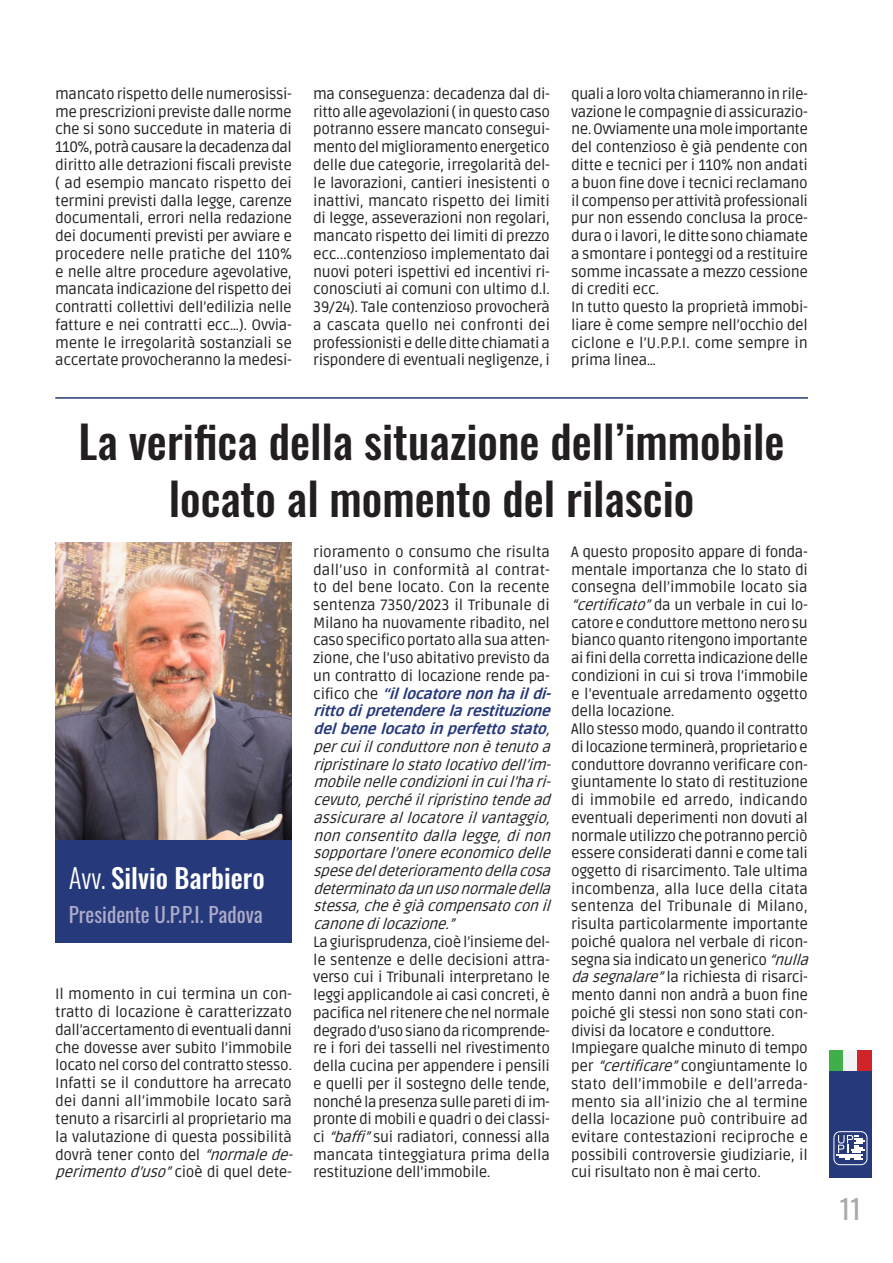
<style>
.page{position:relative;width:893px;height:1263px;background:#fff}
.page>*{position:absolute;margin:0;border:0;box-sizing:border-box;transform-origin:0 0}
.t1{font:500 45px/57px "Oswald";color:#231f20;text-align:center}
.PARAGRAFO_BASE_UPPI{font:500 27px "Oswald";color:#fff}
.t2{font:27px "Oswald";color:#a8a9ad}
.PARAGRAFO_BASE_UPPI-2{font:21px "Oswald";color:#adacc9}
.PARAGRAFO_BASE_UPPI-3{font:15px/17.7px "Ruda";letter-spacing:-.025em;color:#231f20;text-align:justify}
.PARAGRAFO_BASE_UPPI-4{font:italic 15px/17.7px "Ruda";color:#231f20}
.s1{font-weight:300}
.s2{font-style:italic}
.s3{font-style:normal}
.s4{font-weight:800;color:#26397b}
</style>
<div class="page">
<div style="left:829px;top:1070px;width:43px;height:108px;background:#26397b"></div>
<div style="left:829px;top:1050px;width:14px;height:20px;background:#40ae49"></div>
<div style="left:843px;top:1050px;width:14px;height:20px;background:#f2f3f4"></div>
<div style="left:857px;top:1050px;width:15px;height:20px;background:#d1232a"></div>
<svg style="left:833px;top:1131px;width:34px;height:34px"></svg>
<img style="left:55px;top:543px;width:237px;height:297px">
<div style="left:55px;top:840px;width:237px;height:103px;background:#26397b"></div>
<hr style="left:55px;top:397px;width:753px;height:2px;background:#26397b">
<p class="PARAGRAFO_BASE_UPPI-3" style="left:55px;top:84px;width:238px">mancato rispetto delle numerosissi&shy;me prescrizioni previste dalle norme che si sono succedute in materia di 110%, potrà causare la decadenza dal diritto alle detrazioni fiscali previste ( ad esempio mancato rispetto dei termini previsti dalla legge, carenze documentali, errori nella redazione dei documenti previsti per avviare e procedere nelle pratiche del 110% e nelle altre procedure agevolative, mancata indicazione del rispetto dei contratti collettivi dell’edilizia nelle fatture e nei contratti ecc…). Ovvia&shy;mente le irregolarità sostanziali se accertate provocheranno la medesi-</p>
<p class="PARAGRAFO_BASE_UPPI-3" style="left:313px;top:84px;width:238px">ma conseguenza: decadenza dal di&shy;ritto alle agevolazioni ( in questo caso potranno essere mancato consegui&shy;mento del miglioramento energetico delle due categorie, irregolarità del&shy;le lavorazioni, cantieri inesistenti o inattivi, mancato rispetto dei limiti di legge, asseverazioni non regolari, mancato rispetto dei limiti di prezzo ecc...contenzioso implementato dai nuovi poteri ispettivi ed incentivi ri&shy;conosciuti ai comuni con ultimo d.l.<br>39/24). Tale contenzioso provocherà a cascata quello nei confronti dei professionisti e delle ditte chiamati a rispondere di eventuali negligenze, i</p>
<p class="PARAGRAFO_BASE_UPPI-3" style="left:571px;top:84px;width:238px">quali a loro volta chiameranno in rile&shy;vazione le compagnie di assicurazio&shy;ne. Ovviamente una mole importante del contenzioso è già pendente con ditte e tecnici per i 110% non andati a buon fine dove i tecnici reclamano il compenso per attività professionali pur non essendo conclusa la proce&shy;dura o i lavori, le ditte sono chiamate a smontare i ponteggi od a restituire somme incassate a mezzo cessione di crediti ecc.</p>
<p class="PARAGRAFO_BASE_UPPI-3" style="left:571px;top:297px;width:238px">In tutto questo la proprietà immobi&shy;liare è come sempre nell’occhio del ciclone e l’U.P.P.I. come sempre in prima linea…</p>
<p class="t1" style="left:79px;top:415px;width:708px">La verifica della situazione dell’immobile locato al momento del rilascio</p>
<p class="PARAGRAFO_BASE_UPPI" style="left:69px;top:864px;width:197px"><span class="s1">Avv.</span> Silvio Barbiero</p>
<p class="PARAGRAFO_BASE_UPPI-2" style="left:69px;top:895px;width:195px">Presidente U.P.P.I. Padova</p>
<p class="PARAGRAFO_BASE_UPPI-3" style="left:55px;top:984px;width:244px;text-align:left">Il momento in cui termina un con&shy;tratto di locazione è caratterizzato dall’accertamento di eventuali danni che dovesse aver subito l’immobile locato nel corso del contratto stesso.<br>Infatti se il conduttore ha arrecato dei danni all’immobile locato sarà tenuto a risarcirli al proprietario ma la valutazione di questa possibilità dovrà tener conto del <span class="s2">“normalede&shy;perimentod’uso”</span>c i o è d i q u e l d e t e -</p>
<p class="PARAGRAFO_BASE_UPPI-4" style="left:313px;top:542px;width:244px"><span class="s3">rioramento o consumo che risulta dall’uso in conformità al contrat&shy;to del bene locato. Con la recente sentenza 7350/2023 il Tribunale di Milano ha nuovamente ribadito, nel caso specifico portato alla sua atten&shy;zione, che l’uso abitativo previsto da un contratto di locazione rende pa&shy;c i f i c o c h e</span> <span class="s4">“illocatorenonhaildi&shy;rittodipretenderelarestituzione delbenelocatoinperfettostato</span>, percuiilconduttorenonètenutoa ripristinarelostatolocativodell’im&shy;mobilenellecondizioniincuil’hari&shy;cevuto,perchéilripristinotendead assicurareallocatoreilvantaggio, nonconsentitodallalegge,dinon sopportarel’onereeconomicodelle spesedeldeterioramentodellacosa determinatodaunusonormaledella stessa,cheègiàcompensatoconil canonedilocazione.”</p>
<p class="PARAGRAFO_BASE_UPPI-3" style="left:313px;top:932px;width:238px">La giurisprudenza, cioè l’insieme del&shy;le sentenze e delle decisioni attra&shy;verso cui i Tribunali interpretano le leggi applicandole ai casi concreti, è pacifica nel ritenere che nel normale degrado d’uso siano da ricomprende&shy;re i fori dei tasselli nel rivestimento della cucina per appendere i pensili e quelli per il sostegno delle tende, nonché la presenza sulle pareti di im&shy;pronte di mobili e quadri o dei classi&shy;ci <span class="s2">“baffi”</span>sui radiatori, connessi alla mancata tinteggiatura prima della restituzione dell’immobile.</p>
<p class="PARAGRAFO_BASE_UPPI-3" style="left:571px;top:542px;width:238px">A questo proposito appare di fonda&shy;mentale importanza che lo stato di consegna dell’immobile locato sia <span class="s2">“certificato”</span>da un verbale in cui lo&shy;catore e conduttore mettono nero su bianco quanto ritengono importante ai fini della corretta indicazione delle condizioni in cui si trova l’immobile e l’eventuale arredamento oggetto della locazione.</p>
<p class="PARAGRAFO_BASE_UPPI-3" style="left:571px;top:719px;width:244px;text-align:left">Allo stesso modo, quando il contratto di locazione terminerà, proprietario e conduttore dovranno verificare con&shy;giuntamente lo stato di restituzione di immobile ed arredo, indicando eventuali deperimenti non dovuti al normale utilizzo che potranno perciò essere considerati danni e come tali oggetto di risarcimento. Tale ultima incombenza, alla luce della citata sentenza del Tribunale di Milano, risulta particolarmente importante poiché qualora nel verbale di ricon&shy;segna sia indicato un generico <span class="s2">“nulla dasegnalare”</span>la richiesta di risarci&shy;mento danni non andrà a buon fine poiché gli stessi non sono stati con&shy;divisi da locatore e conduttore.</p>
<p class="PARAGRAFO_BASE_UPPI-3" style="left:571px;top:1038px;width:238px">Impiegare qualche minuto di tempo per <span class="s2">“certificare”</span>congiuntamente lo stato dell’immobile e dell’arreda&shy;mento sia all’inizio che al termine della locazione può contribuire ad evitare contestazioni reciproche e possibili controversie giudiziarie, il cui risultato non è mai certo.</p>
<h2 class="t2" style="left:840px;top:1185px;width:23px">11</h2>
</div>
